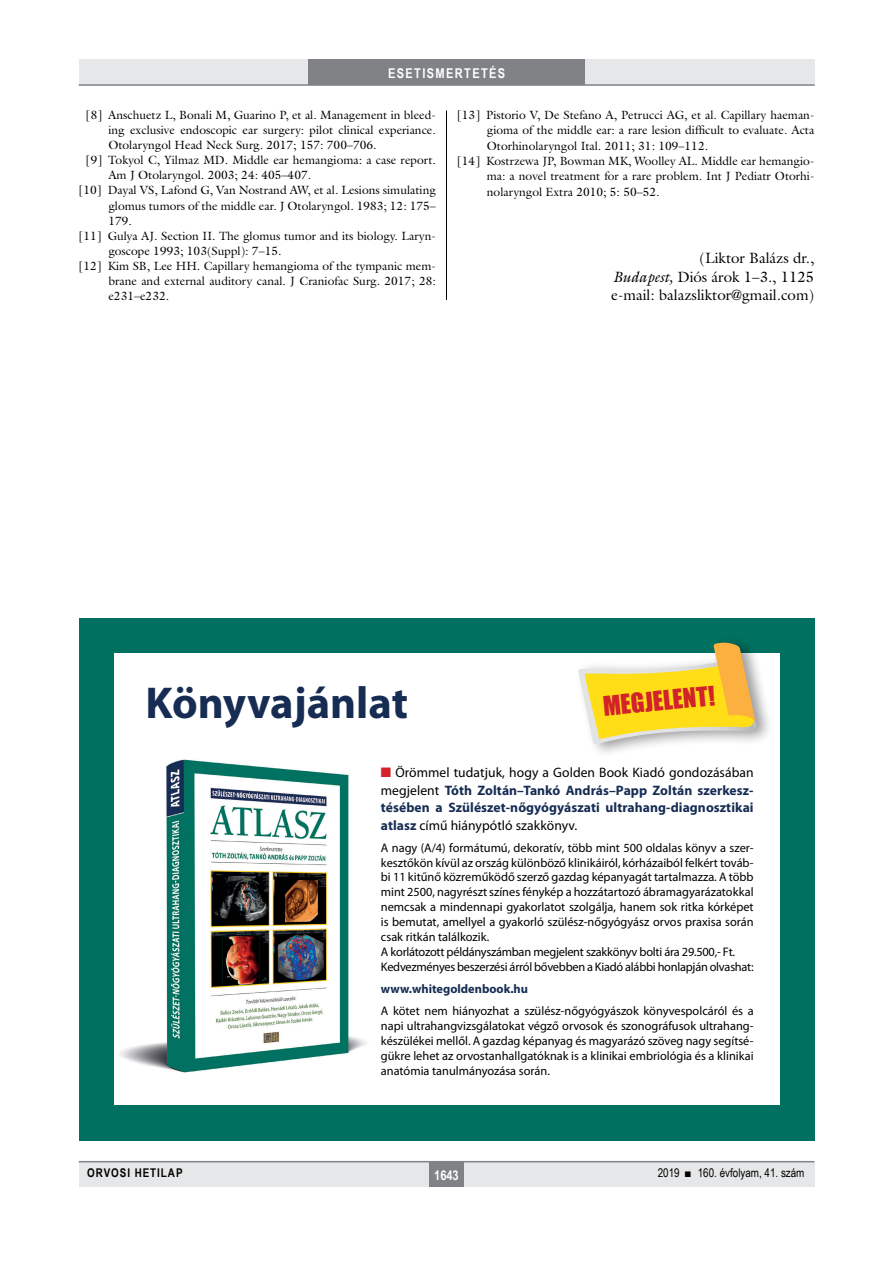
<style>
.page{position:relative;width:893px;height:1263px;background:#fff}
.page>*{position:absolute;margin:0;border:0;box-sizing:border-box;transform-origin:0 0}
.t1{font:700 44.85px "Myriad Pro";color:#162c53}
.t2{font:24.9px "Impact";color:#d2232a}
.irodalom_szerzo{font:15px "Galliard Reg";color:#000}
.t3{font:700 13.65px/17.4px "Myriad Pro";letter-spacing:.005em;color:#162c53;text-align:justify}
.t4{font:700 13.5px "Arial Narrow";letter-spacing:.1em;color:#fff}
.t5{font:12.45px/15px "Myriad Pro";color:#000}
.t6{font:12px/15px "Galliard Reg";color:#000;text-align:justify}
.t7{font:12px "Arial Narrow";color:#000}
.t8{font:700 12px "Arial Narrow";letter-spacing:.08em;color:#000}
.s1{font-style:italic}
.s2{color:#d2232a}
.s3{font-weight:400;color:#000}
.s4{font-weight:700;color:#162c53}
</style>
<div class="page">
<div style="left:79px;top:1161px;width:735px;height:25px;background:#e6e7e8"></div>
<div style="left:429px;top:1161px;width:34px;height:25px;background:#808285"></div>
<hr style="left:79px;top:1161px;width:735px;height:1px;background:#808285">
<div style="left:79px;top:60px;width:735px;height:25px;background:#e6e7e8"></div>
<div style="left:308px;top:60px;width:277px;height:25px;background:#808285"></div>
<hr style="left:79px;top:84px;width:736px;height:2px;background:#808285">
<hr style="left:446px;top:111px;width:1px;height:1026px;background:#000">
<div style="left:79px;top:300px;width:736px;height:840px;background:#fff"></div>
<div style="left:79px;top:618px;width:736px;height:522px;background:#007161"></div>
<div style="left:114px;top:653px;width:665px;height:452px;background:#fff"></div>
<img style="left:119px;top:759px;width:248px;height:314px">
<div style="left:574px;top:635px;width:200px;height:124px;background:#000;opacity:.4"></div>
<svg style="left:578px;top:642px;width:179px;height:102px"></svg>
<p class="t4" style="left:388px;top:63px;width:119px">ESETISMERTETÉS</p>
<p class="t6" style="left:108px;top:107px;width:329px;text-indent:-23px">[8] Anschuetz L, Bonali M, Guarino P, et al. Management in bleed&shy;ing exclusive endoscopic ear surgery: pilot clinical experiance.<br>Otolaryngol Head Neck Surg. 2017; 157: 700–706.</p>
<p class="t6" style="left:108px;top:153px;width:329px;text-indent:-23px">[9] Tokyol C, Yilmaz MD. Middle ear hemangioma: a case report.<br>Am J Otolaryngol. 2003; 24: 405–407.</p>
<p class="t6" style="left:108px;top:183px;width:329px;text-indent:-30px">[10] Dayal VS, Lafond G, Van Nostrand AW, et al. Lesions simulating glomus tumors of the middle ear. J Otolaryngol. 1983; 12: 175– 179.</p>
<p class="t6" style="left:108px;top:228px;width:329px;text-indent:-30px">[11] Gulya AJ. Section II. The glomus tumor and its biology. Laryn&shy;goscope 1993; 103(Suppl): 7–15.</p>
<p class="t6" style="left:108px;top:258px;width:329px;text-indent:-30px">[12] Kim SB, Lee HH. Capillary hemangioma of the tympanic mem&shy;brane and external auditory canal. J Craniofac Surg. 2017; 28: e231–e232.</p>
<p class="t6" style="left:487px;top:107px;width:329px;text-indent:-30px">[13] Pistorio V, De Stefano A, Petrucci AG, et al. Capillary haeman&shy;gioma of the middle ear: a rare lesion difficult to evaluate. Acta Otorhinolaryngol Ital. 2011; 31: 109–112.</p>
<p class="t6" style="left:487px;top:153px;width:329px;text-indent:-30px">[14] Kostrzewa JP, Bowman MK, Woolley AL. Middle ear hemangio&shy;ma: a novel treatment for a rare problem. Int J Pediatr Otorhi&shy;nolaryngol Extra 2010; 5: 50–52.</p>
<p class="irodalom_szerzo" style="left:699px;top:249px;width:116px">(Liktor Balázs dr.,</p>
<p class="irodalom_szerzo" style="left:613px;top:267px;width:203px"><span class="s1">Budapest,</span> Diós árok 1–3., 1125</p>
<p class="irodalom_szerzo" style="left:611px;top:285px;width:205px">e-mail: balazsliktor@gmail.com)</p>
<p class="t1" style="left:145px;top:678px;width:264px">Könyvajánlat</p>
<p class="t2" style="left:601px;top:687px;width:114px;rotate:-6deg">MEGJELENT!</p>
<p class="t3" style="left:381px;top:764px;width:374px"><span class="s2">■</span> <span class="s3">Örömmel tudatjuk, hogy a Golden Book Kiadó gondozásában megjelent</span> Tóth Zoltán–Tankó András–Papp Zoltán szerkesz&shy;tésében a Szülészet-nőgyógyászati ultrahang-diagnosztikai atlasz <span class="s3">című hiánypótló szakkönyv.</span></p>
<p class="t5" style="left:381px;top:840px;width:374px">A nagy (A/4) formátumú, dekoratív, több mint 500 oldalas könyv a szer&shy;kesztőkön kívül az ország különböző klinikáiról, kórházaiból felkért továb&shy;bi 11 kitűnő közreműködő szerző gazdag képanyagát tartalmazza. A több mint 2500, nagyrészt színes fénykép a hozzátartozó ábramagyarázatokkal nemcsak a mindennapi gyakorlatot szolgálja, hanem sok ritka kórképet is bemutat, amellyel a gyakorló szülész-nőgyógyász orvos praxisa során csak ritkán találkozik.<br>A korlátozott példányszámban megjelent szakkönyv bolti ára 29.500,- Ft.<br>Kedvezményes beszerzési árról bővebben a Kiadó alábbi honlapján olvashat:</p>
<p class="t5" style="left:381px;top:978px;width:374px;line-height:22px"><span class="s4">www.whitegoldenbook.hu<br></span>A kötet nem hiányozhat a szülész-nőgyógyászok könyvespolcáról és a</p>
<p class="t5" style="left:381px;top:1019px;width:374px;text-align:justify">napi ultrahangvizsgálatokat végző orvosok és szonográfusok ultrahang&shy;készülékei mellől. A gazdag képanyag és magyarázó szöveg nagy segítsé&shy;gükre lehet az orvostanhallgatóknak is a klinikai embriológia és a klinikai anatómia tanulmányozása során.</p>
<p class="t8" style="left:87px;top:1164px;width:97px">ORVOSI HETILAP</p>
<p class="t4" style="left:434px;top:1165px;width:26px">1643</p>
<p class="t7" style="left:658px;top:1164px;width:148px">2019 ■ 160. évfolyam, 41. szám</p>
</div>
